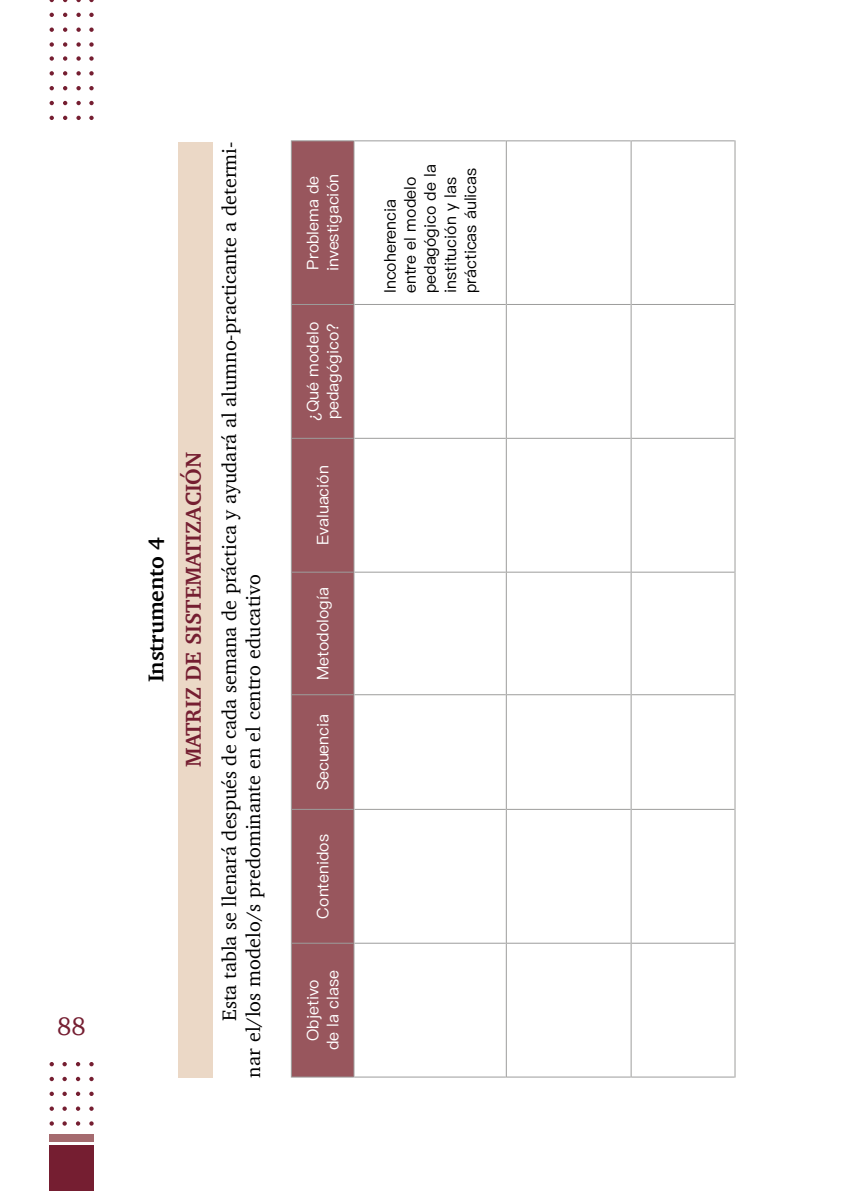
<style>
.page{position:relative;width:851px;height:1191px;background:#fff}
.page>*{position:absolute;margin:0;border:0;box-sizing:border-box;transform-origin:0 0}
.t1{font:26px "Charter";color:#751e31}
.t2{font:700 22px "Charter";color:#751e31}
.t3{font:700 22px "Charter";color:#000}
.t4{font:20px/24px "Charter";color:#000}
.t5{font:16px/20px "Ping Fang HK";color:#fff}
.t6{font:16px/20px "Ping Fang HK";color:#000}
</style>
<div class="page">
<svg style="left:63px;top:56px;width:4px;height:5px"></svg>
<svg style="left:50px;top:56px;width:4px;height:5px"></svg>
<svg style="left:76px;top:56px;width:5px;height:5px"></svg>
<svg style="left:89px;top:56px;width:5px;height:5px"></svg>
<svg style="left:63px;top:71px;width:4px;height:5px"></svg>
<svg style="left:50px;top:71px;width:4px;height:5px"></svg>
<svg style="left:76px;top:71px;width:5px;height:5px"></svg>
<svg style="left:89px;top:71px;width:5px;height:5px"></svg>
<svg style="left:63px;top:86px;width:4px;height:4px"></svg>
<svg style="left:50px;top:86px;width:4px;height:4px"></svg>
<svg style="left:76px;top:86px;width:5px;height:4px"></svg>
<svg style="left:89px;top:86px;width:5px;height:4px"></svg>
<svg style="left:63px;top:101px;width:4px;height:4px"></svg>
<svg style="left:50px;top:101px;width:4px;height:4px"></svg>
<svg style="left:76px;top:101px;width:5px;height:4px"></svg>
<svg style="left:89px;top:101px;width:5px;height:4px"></svg>
<svg style="left:63px;top:116px;width:4px;height:4px"></svg>
<svg style="left:50px;top:116px;width:4px;height:4px"></svg>
<svg style="left:76px;top:116px;width:5px;height:4px"></svg>
<svg style="left:89px;top:116px;width:5px;height:4px"></svg>
<svg style="left:63px;top:13px;width:4px;height:4px"></svg>
<svg style="left:50px;top:13px;width:4px;height:4px"></svg>
<svg style="left:76px;top:13px;width:5px;height:4px"></svg>
<svg style="left:89px;top:13px;width:5px;height:4px"></svg>
<svg style="left:63px;top:27px;width:4px;height:5px"></svg>
<svg style="left:50px;top:27px;width:4px;height:5px"></svg>
<svg style="left:76px;top:27px;width:5px;height:5px"></svg>
<svg style="left:89px;top:27px;width:5px;height:5px"></svg>
<svg style="left:63px;top:42px;width:4px;height:5px"></svg>
<svg style="left:50px;top:42px;width:4px;height:5px"></svg>
<svg style="left:76px;top:42px;width:5px;height:5px"></svg>
<svg style="left:89px;top:42px;width:5px;height:5px"></svg>
<div style="left:49px;top:1133px;width:45px;height:8px;background:#a56b6f"></div>
<div style="left:49px;top:1145px;width:45px;height:46px;background:#751e31"></div>
<svg style="left:76px;top:1121px;width:4px;height:4px"></svg>
<svg style="left:89px;top:1121px;width:5px;height:4px"></svg>
<svg style="left:62px;top:1121px;width:5px;height:4px"></svg>
<svg style="left:50px;top:1121px;width:4px;height:4px"></svg>
<svg style="left:76px;top:1106px;width:4px;height:4px"></svg>
<svg style="left:89px;top:1106px;width:5px;height:4px"></svg>
<svg style="left:62px;top:1106px;width:5px;height:4px"></svg>
<svg style="left:50px;top:1106px;width:4px;height:4px"></svg>
<svg style="left:76px;top:1091px;width:4px;height:5px"></svg>
<svg style="left:89px;top:1091px;width:5px;height:5px"></svg>
<svg style="left:62px;top:1091px;width:5px;height:5px"></svg>
<svg style="left:50px;top:1091px;width:4px;height:5px"></svg>
<svg style="left:76px;top:1076px;width:4px;height:5px"></svg>
<svg style="left:89px;top:1076px;width:5px;height:5px"></svg>
<svg style="left:62px;top:1076px;width:5px;height:5px"></svg>
<svg style="left:50px;top:1076px;width:4px;height:5px"></svg>
<svg style="left:76px;top:1062px;width:4px;height:4px"></svg>
<svg style="left:89px;top:1062px;width:5px;height:4px"></svg>
<svg style="left:62px;top:1062px;width:5px;height:4px"></svg>
<svg style="left:50px;top:1062px;width:4px;height:4px"></svg>
<div style="left:178px;top:142px;width:35px;height:935px;background:#ebd8c6"></div>
<div style="left:292px;top:141px;width:61px;height:935px;background:#98565d"></div>
<hr style="left:291px;top:943px;width:1px;height:134px;background:#9d9d9c">
<hr style="left:292px;top:1076px;width:61px;height:1px;background:#9d9d9c">
<hr style="left:291px;top:809px;width:1px;height:134px;background:#9d9d9c">
<hr style="left:292px;top:942px;width:61px;height:1px;background:#9d9d9c">
<hr style="left:291px;top:694px;width:1px;height:115px;background:#9d9d9c">
<hr style="left:292px;top:809px;width:61px;height:1px;background:#9d9d9c">
<hr style="left:291px;top:572px;width:1px;height:122px;background:#9d9d9c">
<hr style="left:292px;top:694px;width:61px;height:1px;background:#9d9d9c">
<hr style="left:291px;top:438px;width:1px;height:134px;background:#9d9d9c">
<hr style="left:292px;top:571px;width:61px;height:1px;background:#9d9d9c">
<hr style="left:291px;top:304px;width:1px;height:134px;background:#9d9d9c">
<hr style="left:292px;top:438px;width:61px;height:1px;background:#9d9d9c">
<hr style="left:291px;top:140px;width:1px;height:164px;background:#9d9d9c">
<hr style="left:292px;top:304px;width:61px;height:1px;background:#9d9d9c">
<hr style="left:292px;top:140px;width:61px;height:1px;background:#9d9d9c">
<hr style="left:353px;top:943px;width:1px;height:134px;background:#9d9d9c">
<hr style="left:354px;top:1076px;width:151px;height:1px;background:#9d9d9c">
<hr style="left:353px;top:809px;width:1px;height:134px;background:#9d9d9c">
<hr style="left:354px;top:942px;width:151px;height:1px;background:#9d9d9c">
<hr style="left:353px;top:694px;width:1px;height:115px;background:#9d9d9c">
<hr style="left:354px;top:809px;width:151px;height:1px;background:#9d9d9c">
<hr style="left:353px;top:572px;width:1px;height:122px;background:#9d9d9c">
<hr style="left:354px;top:694px;width:151px;height:1px;background:#9d9d9c">
<hr style="left:353px;top:438px;width:1px;height:134px;background:#9d9d9c">
<hr style="left:354px;top:571px;width:151px;height:1px;background:#9d9d9c">
<hr style="left:353px;top:304px;width:1px;height:134px;background:#9d9d9c">
<hr style="left:354px;top:438px;width:151px;height:1px;background:#9d9d9c">
<hr style="left:353px;top:140px;width:1px;height:164px;background:#9d9d9c">
<hr style="left:354px;top:304px;width:151px;height:1px;background:#9d9d9c">
<hr style="left:354px;top:140px;width:151px;height:1px;background:#9d9d9c">
<hr style="left:505px;top:943px;width:1px;height:134px;background:#9d9d9c">
<hr style="left:506px;top:1076px;width:124px;height:1px;background:#9d9d9c">
<hr style="left:505px;top:809px;width:1px;height:134px;background:#9d9d9c">
<hr style="left:506px;top:942px;width:124px;height:1px;background:#9d9d9c">
<hr style="left:505px;top:694px;width:1px;height:115px;background:#9d9d9c">
<hr style="left:506px;top:809px;width:124px;height:1px;background:#9d9d9c">
<hr style="left:505px;top:572px;width:1px;height:122px;background:#9d9d9c">
<hr style="left:506px;top:694px;width:124px;height:1px;background:#9d9d9c">
<hr style="left:505px;top:438px;width:1px;height:134px;background:#9d9d9c">
<hr style="left:506px;top:571px;width:124px;height:1px;background:#9d9d9c">
<hr style="left:505px;top:304px;width:1px;height:134px;background:#9d9d9c">
<hr style="left:506px;top:438px;width:124px;height:1px;background:#9d9d9c">
<hr style="left:505px;top:140px;width:1px;height:164px;background:#9d9d9c">
<hr style="left:506px;top:304px;width:124px;height:1px;background:#9d9d9c">
<hr style="left:506px;top:140px;width:124px;height:1px;background:#9d9d9c">
<hr style="left:630px;top:943px;width:1px;height:134px;background:#9d9d9c">
<hr style="left:631px;top:1076px;width:103px;height:1px;background:#9d9d9c">
<hr style="left:630px;top:809px;width:1px;height:134px;background:#9d9d9c">
<hr style="left:631px;top:942px;width:103px;height:1px;background:#9d9d9c">
<hr style="left:630px;top:694px;width:1px;height:115px;background:#9d9d9c">
<hr style="left:631px;top:809px;width:103px;height:1px;background:#9d9d9c">
<hr style="left:630px;top:572px;width:1px;height:122px;background:#9d9d9c">
<hr style="left:631px;top:694px;width:103px;height:1px;background:#9d9d9c">
<hr style="left:630px;top:438px;width:1px;height:134px;background:#9d9d9c">
<hr style="left:631px;top:571px;width:103px;height:1px;background:#9d9d9c">
<hr style="left:630px;top:304px;width:1px;height:134px;background:#9d9d9c">
<hr style="left:631px;top:438px;width:103px;height:1px;background:#9d9d9c">
<hr style="left:630px;top:140px;width:1px;height:164px;background:#9d9d9c">
<hr style="left:631px;top:304px;width:103px;height:1px;background:#9d9d9c">
<hr style="left:631px;top:140px;width:103px;height:1px;background:#9d9d9c">
<hr style="left:734px;top:943px;width:1px;height:134px;background:#9d9d9c">
<hr style="left:734px;top:809px;width:1px;height:134px;background:#9d9d9c">
<hr style="left:734px;top:694px;width:1px;height:115px;background:#9d9d9c">
<hr style="left:734px;top:572px;width:1px;height:122px;background:#9d9d9c">
<hr style="left:734px;top:438px;width:1px;height:134px;background:#9d9d9c">
<hr style="left:734px;top:304px;width:1px;height:134px;background:#9d9d9c">
<hr style="left:734px;top:140px;width:1px;height:164px;background:#9d9d9c">
<h1 class="t1" style="left:57px;top:1003px;width:30px">88</h1>
<p class="t3" style="left:137px;top:682px;width:147px;rotate:-90deg">Instrumento 4</p>
<p class="t2" style="left:174px;top:767px;width:317px;rotate:-90deg">MATRIZ DE SISTEMATIZACIÓN</p>
<p class="t4" style="left:217px;top:1077px;width:937px;text-indent:57px;rotate:-90deg">Esta tabla se llenará después de cada semana de práctica y ayudará al alumno-practicante a determi&shy;nar el/los modelo/s predominante en el centro educativo</p>
<p class="t5" style="left:302px;top:271px;width:99px;rotate:-90deg">Problema de investigación</p>
<p class="t6" style="left:380px;top:293px;width:130px;rotate:-90deg">Incoherencia entre el modelo pedagógico de la institución y las prácticas áulicas</p>
<p class="t5" style="left:302px;top:420px;width:100px;rotate:-90deg">¿Qué modelo pedagógico?</p>
<p class="t5" style="left:312px;top:545px;width:81px;rotate:-90deg">Evaluación</p>
<p class="t5" style="left:312px;top:679px;width:94px;rotate:-90deg">Metodología</p>
<p class="t5" style="left:312px;top:790px;width:78px;rotate:-90deg">Secuencia</p>
<p class="t5" style="left:312px;top:918px;width:86px;rotate:-90deg">Contenidos</p>
<p class="t5" style="left:302px;top:1050px;width:82px;text-align:center;rotate:-90deg">Objetivo de la clase</p>
</div>
